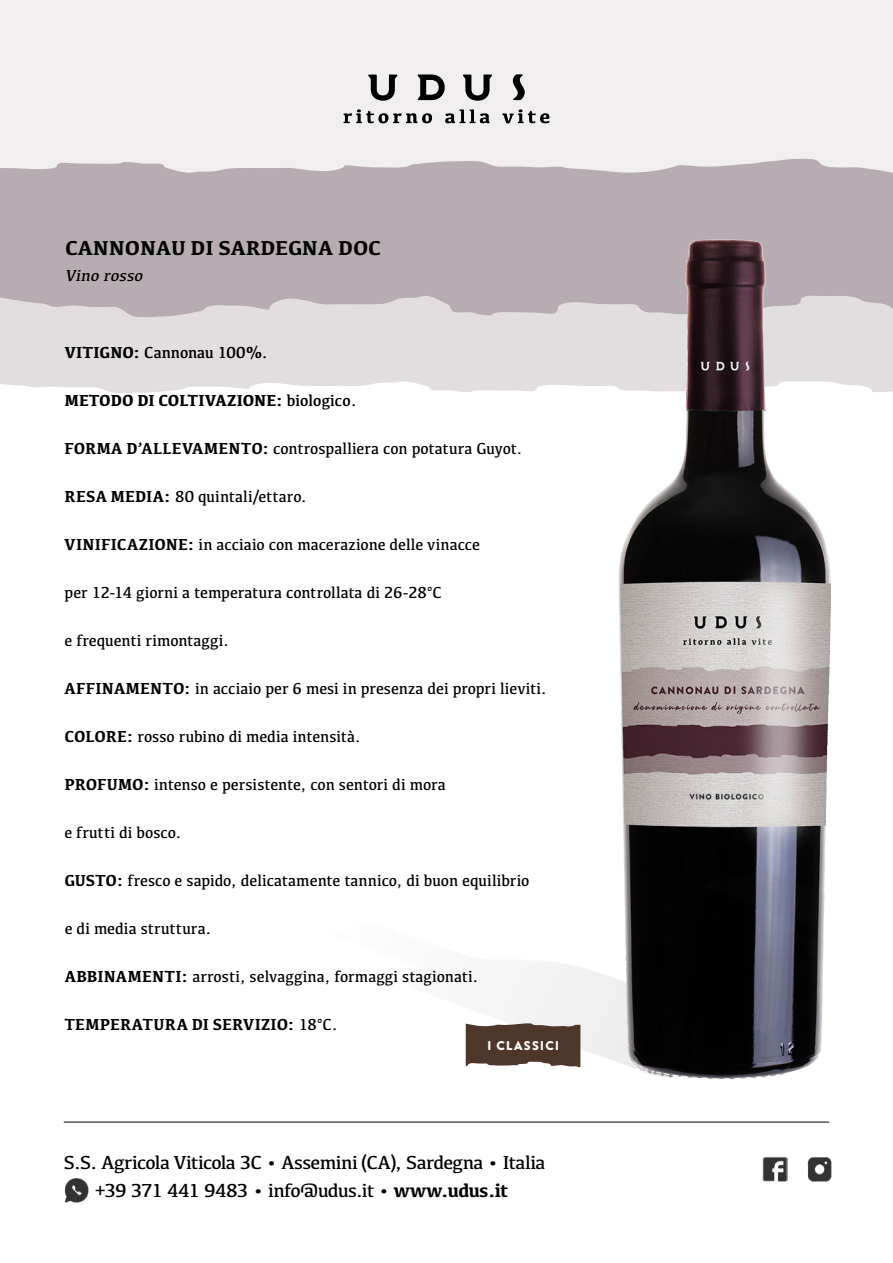
<style>
.page{position:relative;width:893px;height:1263px;background:#fff}
.page>*{position:absolute;margin:0;border:0;box-sizing:border-box;transform-origin:0 0}
.t1{font:700 20.85px "Kefa";letter-spacing:-.005em;color:#000}
.t2{font:19.5px/28.2px "Kefa";letter-spacing:-.03em;color:#000;text-align:center}
.t3{font:16.5px "Kefa";color:#000;scale:.95 1}
.t4{font:700 16.5px "Kefa";letter-spacing:-.005em;color:#000;scale:.95 1}
.t5{font:700 16.5px "Kefa";letter-spacing:.015em;color:#000;scale:.95 1}
.t6{font:italic 16.35px "Kefa";color:#000}
.t7{font:12.6px "Brandon Printed One";letter-spacing:.05em;color:#fff}
.s1{font-weight:700}
.s2{font-weight:400}
</style>
<div class="page">
<hr style="left:64px;top:1122px;width:765px;height:1px;background:#000">
<img style="left:811px;top:1181px;width:17px;height:1px">
<img style="left:65px;top:1177px;width:24px;height:26px">
<svg style="left:0;top:333px;width:405px;height:60px;fill:#e2dee0"></svg>
<div style="left:0;top:0;width:893px;height:150px;background:#f0eeef"></div>
<svg style="left:0;top:150px;width:405px;height:183px;fill:#b7acb1"></svg>
<img style="left:405px;top:127px;width:488px;height:1054px">
<p class="t1" style="left:65px;top:234px;width:318px">CANNONAU DI SARDEGNA DOC</p>
<p class="t6" style="left:65px;top:265px;width:83px">Vino rosso</p>
<p class="t3" style="left:65px;top:342px;width:215px"><span class="s1">VITIGNO:</span> Cannonau 100%.</p>
<p class="t4" style="left:65px;top:390px;width:309px">METODO DI COLTIVAZIONE: <span class="s2">biologico.</span></p>
<p class="t3" style="left:65px;top:438px;width:483px"><span class="s1">FORMA D’ALLEVAMENTO:</span> controspalliera con potatura Guyot.</p>
<p class="t3" style="left:65px;top:486px;width:256px"><span class="s1">RESA MEDIA:</span> 80 quintali/ettaro.</p>
<p class="t3" style="left:65px;top:534px;width:439px"><span class="s1">VINIFICAZIONE:</span> in acciaio con macerazione delle vinacce</p>
<p class="t3" style="left:65px;top:582px;width:399px">per 12-14 giorni a temperatura controllata di 26-28°C</p>
<p class="t3" style="left:65px;top:630px;width:175px">e frequenti rimontaggi.</p>
<p class="t3" style="left:65px;top:678px;width:509px"><span class="s1">AFFINAMENTO:</span> in acciaio per 6 mesi in presenza dei propri lieviti.</p>
<p class="t3" style="left:64px;top:726px;width:313px"><span class="s1">COLORE:</span> rosso rubino di media intensità.</p>
<p class="t3" style="left:64px;top:774px;width:403px"><span class="s1">PROFUMO:</span> intenso e persistente, con sentori di mora</p>
<p class="t3" style="left:64px;top:822px;width:125px">e frutti di bosco.</p>
<p class="t3" style="left:64px;top:870px;width:491px"><span class="s1">GUSTO:</span> fresco e sapido, delicatamente tannico, di buon equilibrio</p>
<p class="t3" style="left:65px;top:918px;width:156px">e di media struttura.</p>
<p class="t3" style="left:65px;top:966px;width:437px"><span class="s1">ABBINAMENTI:</span> arrosti, selvaggina, formaggi stagionati.</p>
<p class="t5" style="left:65px;top:1014px;width:289px">TEMPERATURA DI SERVIZIO: <span class="s2">18°C.</span></p>
<p class="t7" style="left:487px;top:1037px;width:74px">I CLASSICI</p>
<p class="t2" style="left:64px;top:1147px;width:483px">S.S. Agricola Viticola 3C • Assemini (CA), Sardegna • Italia +39 371 441 9483 • info@udus.it • <span class="s1">www.udus.it</span></p>
</div>
